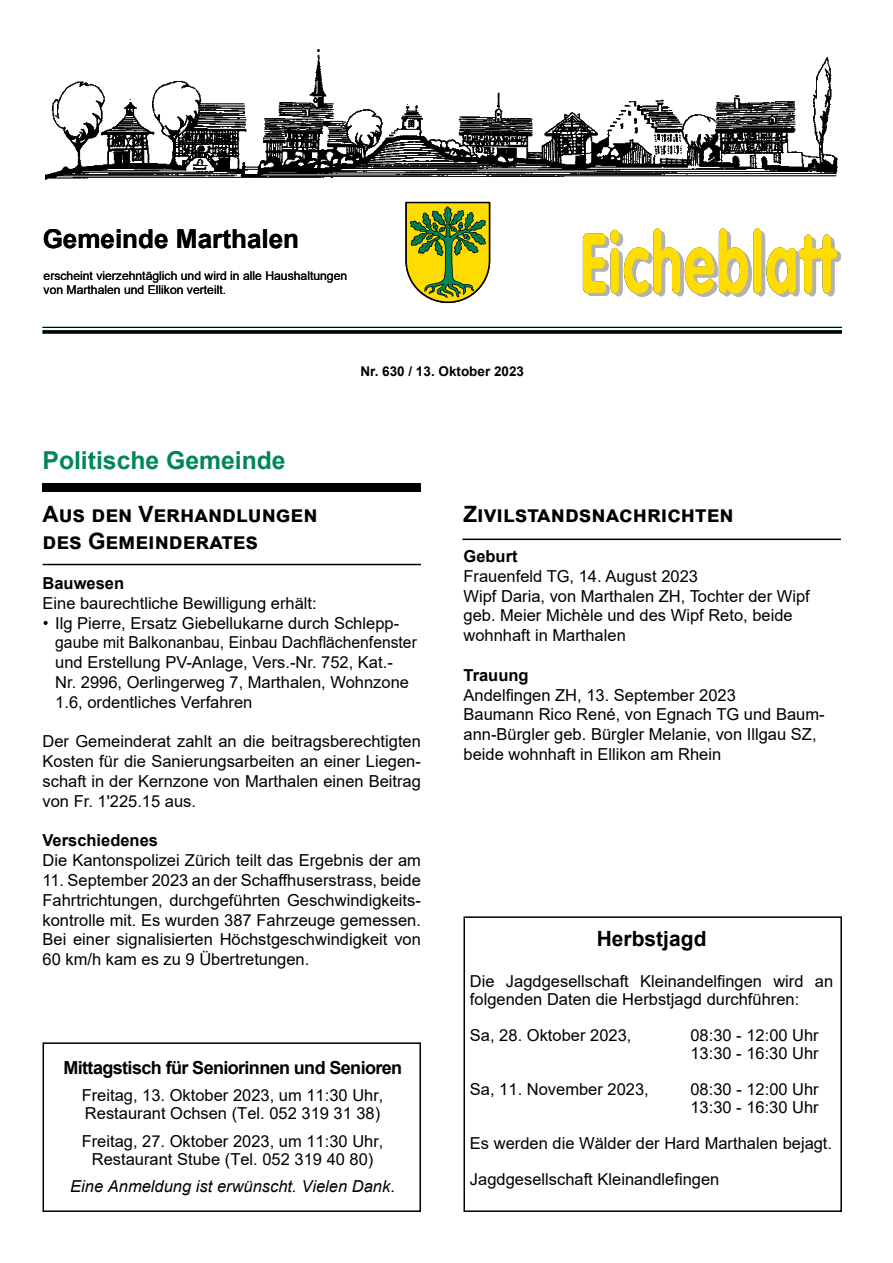
<style>
.page{position:relative;width:893px;height:1263px;background:#fff}
.page>*{position:absolute;margin:0;border:0;box-sizing:border-box;transform-origin:0 0}
.t1{font:700 26.1px "Arial";color:#000}
.t2{font:700 24.75px "Arial";color:#008657}
.t3{font:700 22.5px/27px "Arial";color:#000}
.t4{font:700 21px "Arial";color:#000}
.t5{font:700 18px "Arial";letter-spacing:-.035em;color:#000}
.t6{font:16.5px/19.8px "Arial";color:#000}
.t7{font:italic 16.5px "Arial";color:#000}
.t8{font:700 16.5px "Arial";color:#000}
.t9{font:700 13.5px "Arial";color:#000}
.t10{font:12.15px/14.5px "Arial";color:#000}
.s1{font-style:normal}
</style>
<div class="page">
<hr style="left:43px;top:330px;width:799px;height:4px;background:#2c433a">
<img style="left:46px;top:49px;width:791px;height:131px">
<svg style="left:583px;top:228px;width:258px;height:69px"></svg>
<hr style="left:43px;top:327px;width:799px;height:1px;background:#008657">
<hr style="left:43px;top:330px;width:799px;height:3px;background:#008657">
<svg style="left:405px;top:201px;width:86px;height:103px;background:#a4aa2b"></svg>
<div style="left:43px;top:483px;width:378px;height:9px;background:#000"></div>
<hr style="left:43px;top:564px;width:378px;height:1px;background:#000">
<hr style="left:462px;top:539px;width:379px;height:1px;background:#000">
<div style="left:463px;top:916px;width:379px;height:296px;border:2px solid #000"></div>
<div style="left:43px;top:1042px;width:378px;height:170px;border:2px solid #000"></div>
<svg style="left:44px;top:621px;width:4px;height:4px"></svg>
<h1 class="t1" style="left:43px;top:220px;width:258px">Gemeinde Marthalen</h1>
<p class="t10" style="left:44px;top:268px;width:305px">erscheint vierzehntäglich und wird in alle Haushaltungen von Marthalen und Ellikon verteilt.</p>
<p class="t9" style="left:360px;top:362px;width:165px">Nr. 630 / 13. Oktober 2023</p>
<h2 class="t2" style="left:43px;top:443px;width:245px">Politische Gemeinde</h2>
<h3 class="t3" style="left:43px;top:501px;width:276px">Aus den Verhandlungen des Gemeinderates</h3>
<p class="t8" style="left:43px;top:572px;width:83px">Bauwesen</p>
<p class="t6" style="left:55px;top:593px;width:363px;text-indent:-13px">Eine baurechtliche Bewilligung erhält:<br>Ilg Pierre, Ersatz Giebellukarne durch Schlepp&shy;gaube mit Balkonanbau, Einbau Dachflächenfenster und Erstellung PV-Anlage, Vers.-Nr. 752, Kat.- Nr. 2996, Oerlingerweg 7, Marthalen, Wohnzone 1.6, ordentliches Verfahren</p>
<p class="t6" style="left:43px;top:732px;width:380px;text-align:justify">Der Gemeinderat zahlt an die beitragsberechtigten Kosten für die Sanierungsarbeiten an einer Liegen&shy;schaft in der Kernzone von Marthalen einen Beitrag von Fr. 1'225.15 aus.</p>
<p class="t8" style="left:43px;top:829px;width:117px">Verschiedenes</p>
<p class="t6" style="left:43px;top:850px;width:380px">Die Kantonspolizei Zürich teilt das Ergebnis der am</p>
<p class="t6" style="left:43px;top:870px;width:380px;text-align:justify">11. September 2023 an der Schaffhuserstrass, beide Fahrtrichtungen, durchgeführten Geschwindigkeits&shy;kontrolle mit. Es wurden 387 Fahrzeuge gemessen.<br>Bei einer signalisierten Höchstgeschwindigkeit von 60 km/h kam es zu 9 Übertretungen.</p>
<p class="t5" style="left:63px;top:1055px;width:340px">Mittagstisch für Seniorinnen und Senioren</p>
<p class="t6" style="left:82px;top:1086px;width:303px;line-height:18px">Freitag, 13. Oktober 2023, um 11:30 Uhr,<br>Restaurant Ochsen (Tel. 052 319 31 38)</p>
<p class="t6" style="left:82px;top:1132px;width:303px;line-height:18px;text-align:center">Freitag, 27. Oktober 2023, um 11:30 Uhr,<br>Restaurant Stube (Tel. 052 319 40 80)</p>
<p class="t7" style="left:70px;top:1175px;width:326px">Eine Anmeldung ist erwünscht. Vielen Dank<span class="s1">.</span></p>
<h3 class="t3" style="left:463px;top:501px;width:272px">Zivilstandsnachrichten</h3>
<p class="t8" style="left:463px;top:545px;width:56px">Geburt</p>
<p class="t6" style="left:463px;top:566px;width:348px">Frauenfeld TG, 14. August 2023<br>Wipf Daria, von Marthalen ZH, Tochter der Wipf geb. Meier Michèle und des Wipf Reto, beide wohnhaft in Marthalen</p>
<p class="t8" style="left:463px;top:663px;width:67px">Trauung</p>
<p class="t6" style="left:463px;top:685px;width:363px">Andelfingen ZH, 13. September 2023<br>Baumann Rico René, von Egnach TG und Baum&shy;ann-Bürgler geb. Bürgler Melanie, von Illgau SZ, beide wohnhaft in Ellikon am Rhein</p>
<p class="t4" style="left:597px;top:923px;width:111px">Herbstjagd</p>
<p class="t6" style="left:470px;top:972px;width:365px;line-height:18px">Die Jagdgesellschaft Kleinandelfingen wird an folgenden Daten die Herbstjagd durchführen:</p>
<p class="t6" style="left:470px;top:1025px;width:163px">Sa, 28. Oktober 2023,</p>
<p class="t6" style="left:690px;top:1026px;width:130px;line-height:18px">08:30 - 12:00 Uhr<br>13:30 - 16:30 Uhr</p>
<p class="t6" style="left:470px;top:1079px;width:180px">Sa, 11. November 2023,</p>
<p class="t6" style="left:690px;top:1080px;width:130px;line-height:17.9px">08:30 - 12:00 Uhr<br>13:30 - 16:30 Uhr</p>
<p class="t6" style="left:470px;top:1125px;width:364px;line-height:35.8px">Es werden die Wälder der Hard Marthalen bejagt.<br>Jagdgesellschaft Kleinandlefingen</p>
</div>
